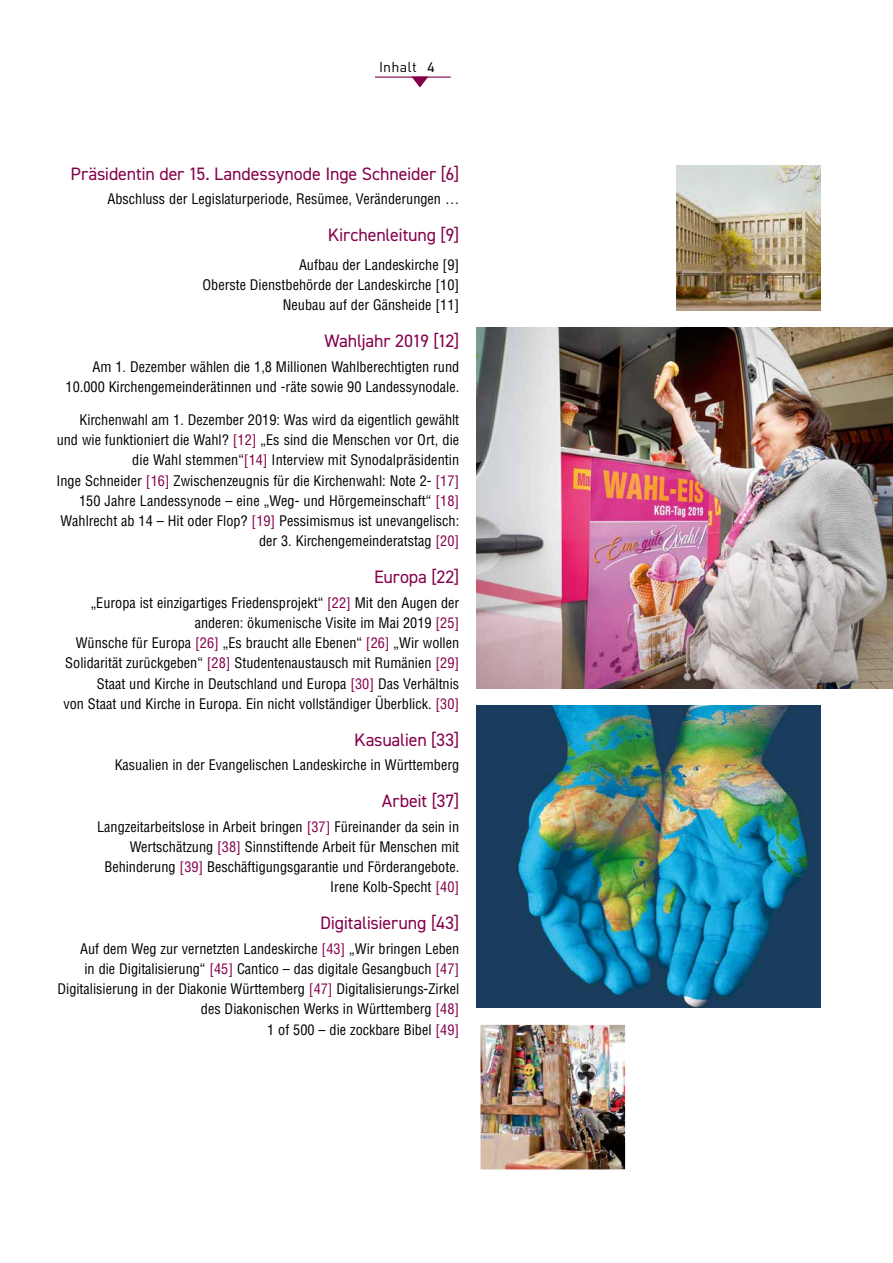
<style>
.page{position:relative;width:893px;height:1263px;background:#fff}
.page>*{position:absolute;margin:0;border:0;box-sizing:border-box;transform-origin:0 0}
.t1{font:18px "DIN2014";letter-spacing:-.01em;color:#84004b}
.t2{font:condensed 14.25px/20.2px "Helvetica LT Std";color:#000;text-align:right}
.t3{font:14.25px "DIN";letter-spacing:.015em;color:#000}
.t4{font:14.25px "DIN2014";color:#000}
.s1{color:#84004b}
</style>
<div class="page">
<svg style="left:412px;top:78px;width:16px;height:10px"></svg>
<hr style="left:375px;top:77px;width:76px;height:1px;background:#84004b">
<img style="left:676px;top:166px;width:145px;height:144px">
<img style="left:476px;top:327px;width:417px;height:362px">
<img style="left:476px;top:706px;width:345px;height:302px">
<img style="left:480px;top:1025px;width:145px;height:144px">
<p class="t3" style="left:379px;top:59px;width:39px">Inhalt</p>
<p class="t4" style="left:427px;top:58px;width:9px">4</p>
<p class="t1" style="left:70px;top:162px;width:390px">Präsidentin der 15. Landessynode Inge Schneider [6]</p>
<p class="t2" style="left:108px;top:189px;width:353px">Abschluss der Legislaturperiode, Resümee, Veränderungen …</p>
<p class="t1" style="left:328px;top:224px;width:133px">Kirchenleitung [9]</p>
<p class="t2" style="left:202px;top:254px;width:258px">Aufbau der Landeskirche [9]<br>Oberste Dienstbehörde der Landeskirche [10]<br>Neubau auf der Gänsheide [11]</p>
<p class="t1" style="left:324px;top:330px;width:136px">Wahljahr 2019 [12]</p>
<p class="t2" style="left:66px;top:356px;width:395px">Am 1. Dezember wählen die 1,8 Millionen Wahlberechtigten rund<br>10.000 Kirchengemeinderätinnen und -räte sowie 90 Landessynodale.</p>
<p class="t2" style="left:56px;top:409px;width:404px">Kirchenwahl am 1. Dezember 2019: Was wird da eigentlich gewählt und wie funktioniert die Wahl? <span class="s1">[12]</span> „Es sind die Menschen vor Ort, die die Wahl stemmen“<span class="s1">[14]</span> Interview mit Synodalpräsidentin<br>Inge Schneider <span class="s1">[16]</span> Zwischenzeugnis für die Kirchenwahl: Note 2- <span class="s1">[17] </span>150 Jahre Landessynode – eine „Weg- und Hörgemeinschaft“ <span class="s1">[18] </span>Wahlrecht ab 14 – Hit oder Flop? <span class="s1">[19]</span> Pessimismus ist unevangelisch: der 3. Kirchengemeinderatstag <span class="s1">[20]</span></p>
<p class="t1" style="left:374px;top:566px;width:87px">Europa [22]</p>
<p class="t2" style="left:63px;top:592px;width:397px">„Europa ist einzigartiges Friedensprojekt“ <span class="s1">[22]</span> Mit den Augen der anderen: ökumenische Visite im Mai 2019 <span class="s1">[25]<br></span>Wünsche für Europa <span class="s1">[26]</span> „Es braucht alle Ebenen“ <span class="s1">[26]</span> „Wir wollen Solidarität zurückgeben“ <span class="s1">[28]</span> Studentenaustausch mit Rumänien <span class="s1">[29] </span>Staat und Kirche in Deutschland und Europa <span class="s1">[30]</span> Das Verhältnis<br>von Staat und Kirche in Europa. Ein nicht vollständiger Überblick. <span class="s1">[30]</span></p>
<p class="t1" style="left:354px;top:728px;width:107px">Kasualien [33]</p>
<p class="t2" style="left:115px;top:755px;width:346px">Kasualien in der Evangelischen Landeskirche in Württemberg</p>
<p class="t1" style="left:382px;top:789px;width:79px">Arbeit [37]</p>
<p class="t2" style="left:97px;top:816px;width:364px">Langzeitarbeitslose in Arbeit bringen <span class="s1">[37]</span> Füreinander da sein in Wertschätzung <span class="s1">[38]</span> Sinnstiftende Arbeit für Menschen mit Behinderung <span class="s1">[39]</span> Beschäftigungsgarantie und Förderangebote.<br>Irene Kolb-Specht <span class="s1">[40]</span></p>
<p class="t1" style="left:320px;top:911px;width:141px">Digitalisierung [43]</p>
<p class="t2" style="left:57px;top:938px;width:403px">Auf dem Weg zur vernetzten Landeskirche <span class="s1">[43]</span> „Wir bringen Leben<br>in die Digitalisierung“ <span class="s1">[45]</span> Cantico – das digitale Gesangbuch <span class="s1">[47] </span>Digitalisierung in der Diakonie Württemberg <span class="s1">[47]</span> Digitalisierungs-Zirkel des Diakonischen Werks in Württemberg <span class="s1">[48]<br></span>1 of 500 – die zockbare Bibel <span class="s1">[49]</span></p>
</div>
